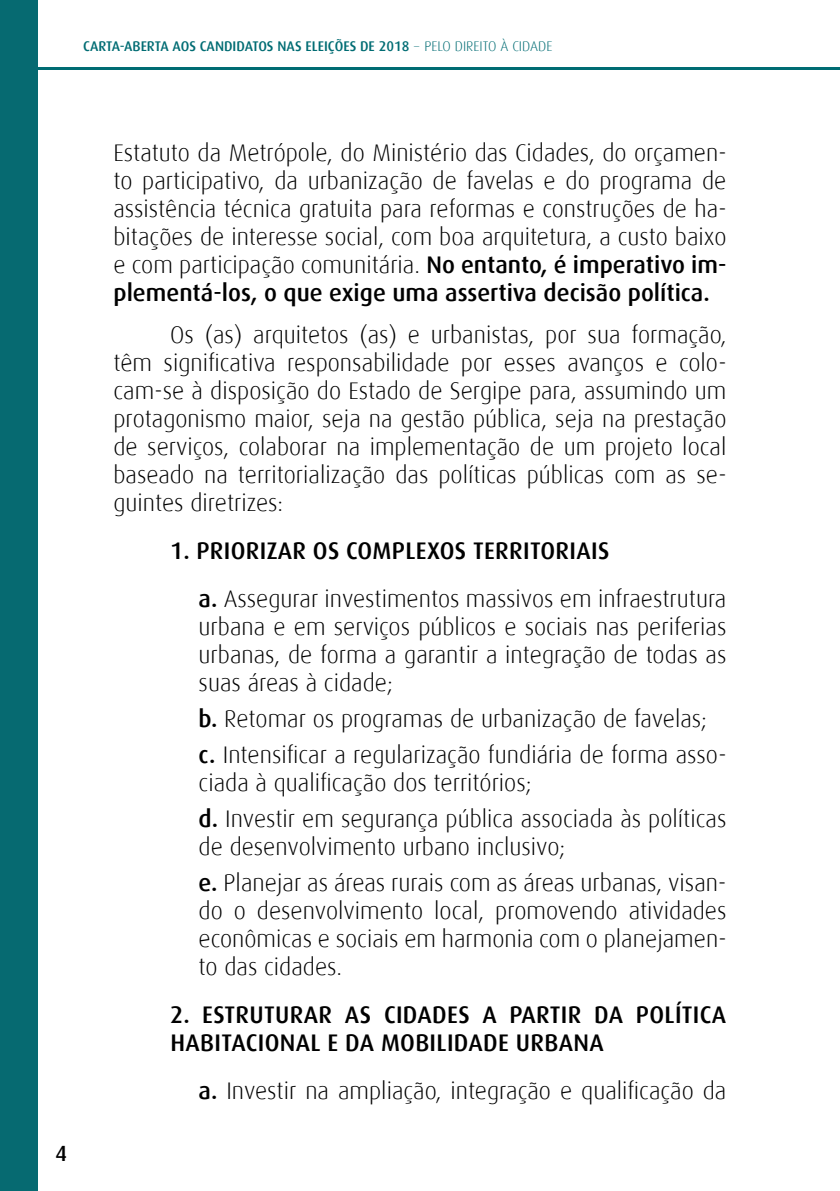
<style>
.page{position:relative;width:840px;height:1191px;background:#fff}
.page>*{position:absolute;margin:0;border:0;box-sizing:border-box;transform-origin:0 0}
.t1{font:300 24px/28px "Dax";color:#000;text-align:justify}
.t2{font:500 24px/28px "Dax";letter-spacing:.015em;color:#000}
.t3{font:500 22px "Dax";color:#000}
.t4{font:500 14px "Dax";color:#006c73}
.s1{font-weight:300}
.s2{font-weight:500}
</style>
<div class="page">
<hr style="left:23px;top:67px;width:816px;height:3px;background:#006c73">
<div style="left:0;top:0;width:37px;height:1191px;background:#066a71"></div>
<p class="t4" style="left:83px;top:38px;width:470px">CARTA-ABERTA AOS CANDIDATOS NAS ELEIÇÕES DE 2018 <span class="s1">− PELO DIREITO À CIDADE</span></p>
<p class="t3" style="left:55px;top:1140px;width:14px">4</p>
<p class="t1" style="left:113px;top:139px;width:614px">Estatuto da Metrópole, do Ministério das Cidades, do orçamen&shy;to participativo, da urbanização de favelas e do programa de assistência técnica gratuita para reformas e construções de ha&shy;bitações de interesse social, com boa arquitetura, a custo baixo e com participação comunitária. <span class="s2">No entanto, é imperativo im&shy;plementá-los, o que exige uma assertiva decisão política.</span></p>
<p class="t1" style="left:113px;top:321px;width:614px;text-indent:57px">Os (as) arquitetos (as) e urbanistas, por sua formação, têm significativa responsabilidade por esses avanços e colo&shy;cam-se à disposição do Estado de Sergipe para, assumindo um protagonismo maior, seja na gestão pública, seja na prestação de serviços, colaborar na implementação de um projeto local baseado na territorialização das políticas públicas com as se&shy;guintes diretrizes:</p>
<p class="t1" style="left:198px;top:527px;width:529px;line-height:48px;text-indent:-28px"><span class="s2">1. PRIORIZAR OS COMPLEXOS TERRITORIAIS<br>a.</span> Assegurar investimentos massivos em infraestrutura</p>
<p class="t1" style="left:198px;top:613px;width:529px">urbana e em serviços públicos e sociais nas periferias urbanas, de forma a garantir a integração de todas as suas áreas à cidade;</p>
<p class="t1" style="left:198px;top:701px;width:529px;line-height:36px"><span class="s2">b.</span> Retomar os programas de urbanização de favelas; <span class="s2">c.</span> Intensificar a regularização fundiária de forma asso-</p>
<p class="t1" style="left:198px;top:765px;width:529px;line-height:36px">ciada à qualificação dos territórios;<br><span class="s2">d.</span> Investir em segurança pública associada às políticas</p>
<p class="t1" style="left:198px;top:829px;width:529px;line-height:36px">de desenvolvimento urbano inclusivo;<br><span class="s2">e.</span> Planejar as áreas rurais com as áreas urbanas, visan-</p>
<p class="t1" style="left:198px;top:897px;width:529px">do o desenvolvimento local, promovendo atividades econômicas e sociais em harmonia com o planejamen&shy;to das cidades.</p>
<p class="t2" style="left:170px;top:1001px;width:557px">2. ESTRUTURAR AS CIDADES A PARTIR DA POLÍTICA<br>HABITACIONAL E DA MOBILIDADE URBANA</p>
<p class="t1" style="left:198px;top:1077px;width:529px"><span class="s2">a.</span> Investir na ampliação, integração e qualificação da</p>
</div>
